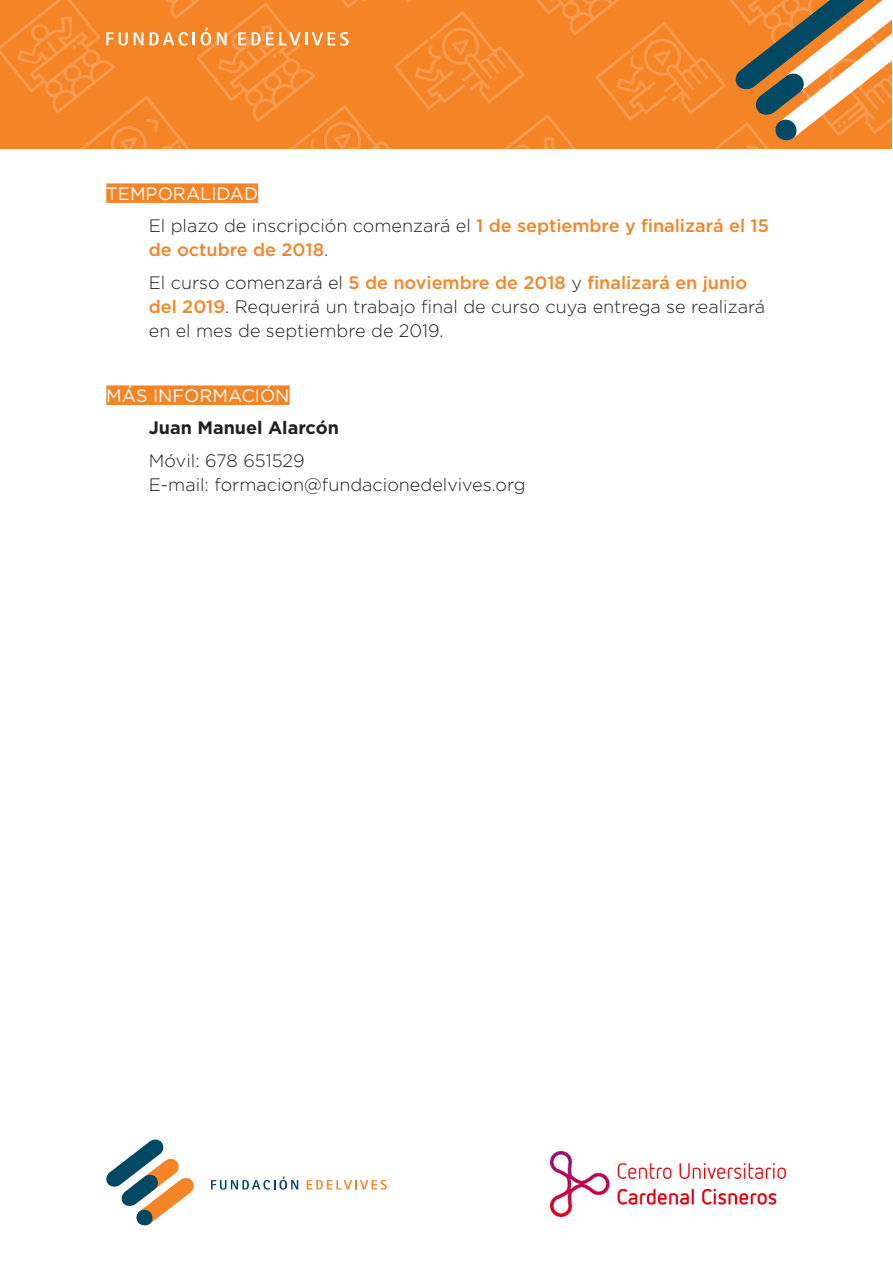
<style>
.page{position:relative;width:893px;height:1263px;background:#fff}
.page>*{position:absolute;margin:0;border:0;box-sizing:border-box;transform-origin:0 0}
.t1{font:300 18px/24px "Gotham";color:#231f20}
.t2{font:500 18px/24px "Gotham HTF";color:#f58427}
.t3{font:300 18px/24px "Gotham HTF";color:#231f20}
.t4{font:18px "Gotham HTF";color:#fff}
.t5{font:700 18px "Gotham HTF";color:#231f20}
.s1{font-family:"Gotham";font-weight:300;color:#231f20}
.s2{font-family:"Gotham HTF";font-weight:500;color:#f58427}
</style>
<div class="page">
<svg style="left:0;top:0;width:892px;height:148px;background:#ee8b38"></svg>
<div style="left:106px;top:183px;width:152px;height:20px;background:#f58427"></div>
<div style="left:106px;top:385px;width:184px;height:20px;background:#f58427"></div>
<img style="left:550px;top:1151px;width:236px;height:65px">
<svg style="left:211px;top:1177px;width:87px;height:12px"></svg>
<svg style="left:307px;top:1180px;width:80px;height:9px"></svg>
<svg style="left:106px;top:1139px;width:88px;height:87px"></svg>
<p class="t4" style="left:106px;top:184px;width:153px">TEMPORALIDAD</p>
<p class="t2" style="left:149px;top:214px;width:622px"><span class="s1">El plazo de inscripción comenzará el</span> 1 de septiembre y finalizará el 15 de octubre de 2018<span class="s1">.</span></p>
<p class="t1" style="left:149px;top:270px;width:618px">El curso comenzará el <span class="s2">5 de noviembre de 2018</span> y <span class="s2">finalizará en junio del 2019</span>. Requerirá un trabajo final de curso cuya entrega se realizará en el mes de septiembre de 2019.</p>
<p class="t4" style="left:106px;top:386px;width:185px">MÁS INFORMACIÓN</p>
<p class="t5" style="left:149px;top:418px;width:192px">Juan Manuel Alarcón</p>
<p class="t3" style="left:149px;top:448px;width:378px">Móvil: 678 651529<br>E-mail: formacion@fundacionedelvives.org</p>
</div>
